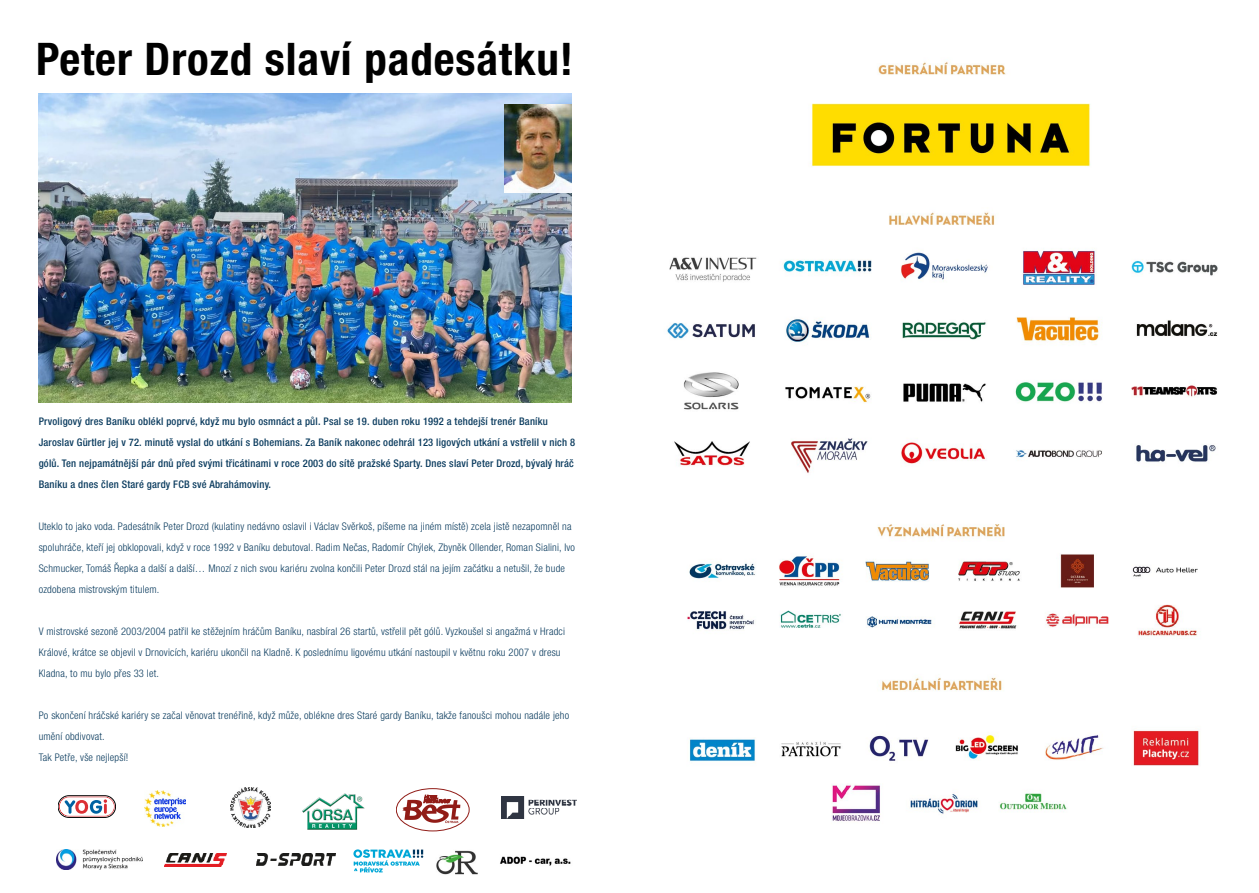
<style>
.page{position:relative;width:1259px;height:893px;background:#fff}
.page>*{position:absolute;margin:0;border:0;box-sizing:border-box;transform-origin:0 0}
.t1{font:700 condensed 45px "Helvetica Neue LT Pro";letter-spacing:.02em;color:#000}
.t2{font:300 condensed 10.5px/21px "Helvetica Neue LT Pro";letter-spacing:.02em;color:#0a3b5e}
.t3{font:500 condensed 10.5px/21px "Helvetica Neue LT Pro";letter-spacing:.02em;color:#0a3b5e}
</style>
<div class="page">
<img style="left:302px;top:793px;width:63px;height:37px">
<div style="left:58px;top:796px;width:58px;height:21px;border:1px solid #000;border-radius:11px"></div>
<svg style="left:59px;top:797px;width:56px;height:19px"></svg>
<img style="left:164px;top:853px;width:62px;height:14px">
<div style="left:396px;top:788px;width:73px;height:43px;border:1px solid #911c17;border-radius:50%"></div>
<svg style="left:402px;top:795px;width:58px;height:28px"></svg>
<img style="left:231px;top:788px;width:39px;height:39px">
<img style="left:144px;top:791px;width:42px;height:36px">
<img style="left:501px;top:796px;width:75px;height:23px">
<img style="left:256px;top:853px;width:79px;height:12px">
<img style="left:56px;top:850px;width:87px;height:19px">
<img style="left:39px;top:94px;width:532px;height:309px">
<svg style="left:353px;top:849px;width:70px;height:23px"></svg>
<img style="left:436px;top:850px;width:42px;height:25px">
<img style="left:500px;top:856px;width:71px;height:10px">
<img style="left:667px;top:61px;width:551px;height:760px">
<img style="left:504px;top:104px;width:67px;height:89px">
<h1 class="t1" style="left:36px;top:31px;width:538px">Peter Drozd slaví padesátku!</h1>
<p class="t3" style="left:39px;top:410px;width:538px">Prvoligový dres Baníku oblékl poprvé, když mu bylo osmnáct a půl. Psal se 19. duben roku 1992 a tehdejší trenér Baníku Jaroslav Gürtler jej v 72. minutě vyslal do utkání s Bohemians. Za Baník nakonec odehrál 123 ligových utkání a vstřelil v nich 8 gólů. Ten nejpamátnější pár dnů před svými třicátinami v roce 2003 do sítě pražské Sparty. Dnes slaví Peter Drozd, bývalý hráč Baníku a dnes člen Staré gardy FCB své Abrahámoviny.</p>
<p class="t2" style="left:39px;top:515px;width:538px">Uteklo to jako voda. Padesátník Peter Drozd (kulatiny nedávno oslavil i Václav Svěrkoš, píšeme na jiném místě) zcela jistě nezapomněl na spoluhráče, kteří jej obklopovali, když v roce 1992 v Baníku debutoval. Radim Nečas, Radomír Chýlek, Zbyněk Ollender, Roman Sialini, Ivo Schmucker, Tomáš Řepka a další a další… Mnozí z nich svou kariéru zvolna končili Peter Drozd stál na jejím začátku a netušil, že bude ozdobena mistrovským titulem.</p>
<p class="t2" style="left:39px;top:620px;width:528px">V mistrovské sezoně 2003/2004 patřil ke stěžejním hráčům Baníku, nasbíral 26 startů, vstřelil pět gólů. Vyzkoušel si angažmá v Hradci<br>Králové, krátce se objevil v Drnovicích, kariéru ukončil na Kladně. K poslednímu ligovému utkání nastoupil v květnu roku 2007 v dresu<br>Kladna, to mu bylo přes 33 let.</p>
<p class="t2" style="left:39px;top:704px;width:532px">Po skončení hráčské kariéry se začal věnovat trenéřině, když může, oblékne dres Staré gardy Baníku, takže fanoušci mohou nadále jeho umění obdivovat.<br>Tak Petře, vše nejlepší!</p>
</div>
